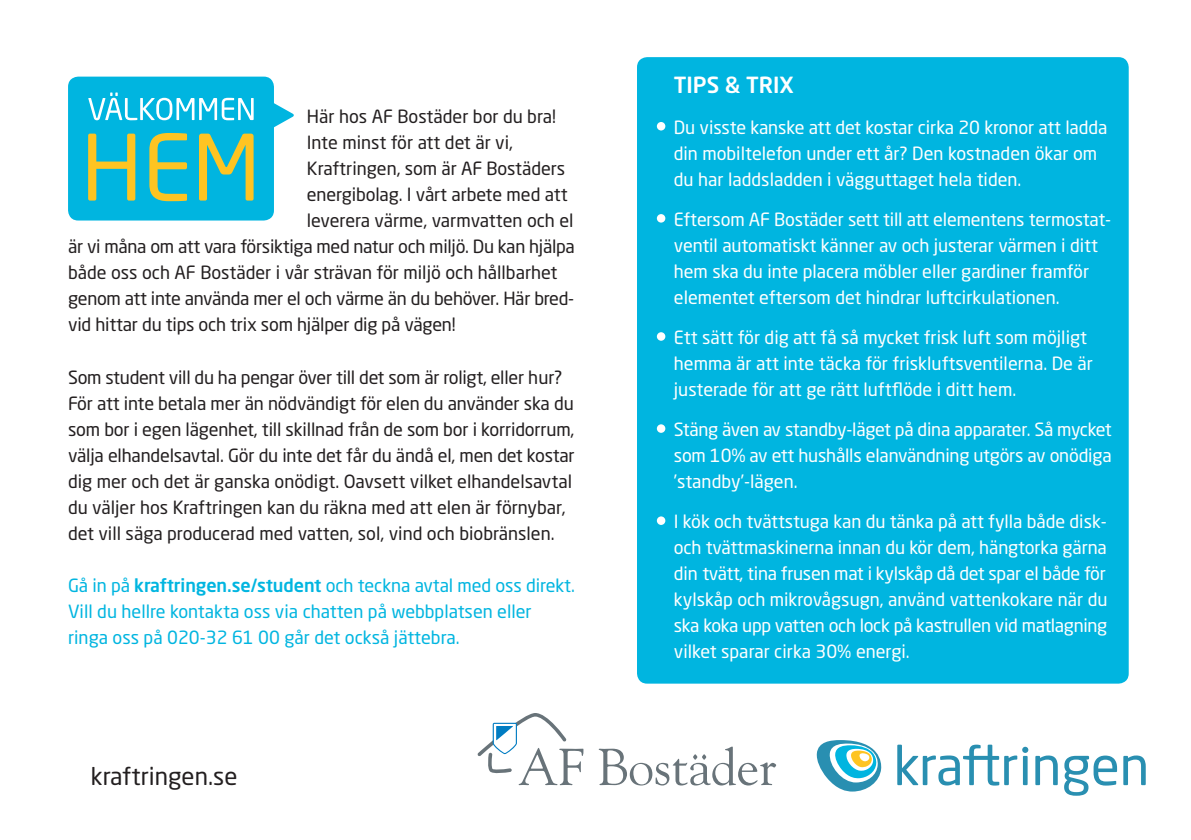
<style>
.page{position:relative;width:1191px;height:840px;background:#fff}
.page>*{position:absolute;margin:0;border:0;box-sizing:border-box;transform-origin:0 0}
.t1{font:24px "Neo Sans Std";color:#231f20}
.t2{font:500 22px "Neo Sans Std";color:#fff}
.t3{font:18px/26px "Neo Sans Std";letter-spacing:-.005em;color:#fff}
.t4{font:18px/26px "Neo Sans Std";letter-spacing:-.01em;color:#231f20}
.t5{font:18px/26px "Neo Sans Std";color:#00b5e0}
.s1{font-weight:500}
</style>
<div class="page">
<svg style="left:1064px;top:755px;width:53px;height:40px"></svg>
<svg style="left:1035px;top:755px;width:22px;height:29px"></svg>
<svg style="left:1123px;top:755px;width:22px;height:29px"></svg>
<svg style="left:816px;top:740px;width:65px;height:51px"></svg>
<svg style="left:897px;top:744px;width:131px;height:41px"></svg>
<svg style="left:477px;top:713px;width:106px;height:71px"></svg>
<svg style="left:599px;top:746px;width:177px;height:39px"></svg>
<div style="left:637px;top:57px;width:491px;height:626px;background:#00b5e0;border-radius:10px"></div>
<div style="left:657px;top:122px;width:8px;height:8px;background:#fff;border-radius:50%"></div>
<div style="left:657px;top:214px;width:8px;height:8px;background:#fff;border-radius:50%"></div>
<div style="left:657px;top:332px;width:8px;height:8px;background:#fff;border-radius:50%"></div>
<div style="left:657px;top:424px;width:8px;height:8px;background:#fff;border-radius:50%"></div>
<div style="left:657px;top:516px;width:8px;height:8px;background:#fff;border-radius:50%"></div>
<div style="left:68px;top:77px;width:206px;height:143px;background:#00b5e0;border-radius:10px"></div>
<svg style="left:274px;top:103px;width:20px;height:25px"></svg>
<svg style="left:88px;top:133px;width:165px;height:68px"></svg>
<svg style="left:88px;top:92px;width:166px;height:28px"></svg>
<p class="t4" style="left:307px;top:103px;width:251px">Här hos AF Bostäder bor du bra!</p>
<p class="t4" style="left:307px;top:129px;width:208px">Inte minst för att det är vi,</p>
<p class="t4" style="left:307px;top:155px;width:260px">Kraftringen, som är AF Bostäders</p>
<p class="t4" style="left:307px;top:181px;width:262px">energibolag. I vårt arbete med att</p>
<p class="t4" style="left:307px;top:207px;width:268px">leverera värme, varmvatten och el</p>
<p class="t4" style="left:68px;top:233px;width:508px">är vi måna om att vara försiktiga med natur och miljö. Du kan hjälpa</p>
<p class="t4" style="left:68px;top:259px;width:491px">både oss och AF Bostäder i vår strävan för miljö och hållbarhet</p>
<p class="t4" style="left:68px;top:285px;width:508px">genom att inte använda mer el och värme än du behöver. Här bred-</p>
<p class="t4" style="left:68px;top:311px;width:389px">vid hittar du tips och trix som hjälper dig på vägen!</p>
<p class="t4" style="left:68px;top:363px;width:508px">Som student vill du ha pengar över till det som är roligt, eller hur?<br>För att inte betala mer än nödvändigt för elen du använder ska du som bor i egen lägenhet, till skillnad från de som bor i korridorrum, välja elhandelsavtal. Gör du inte det får du ändå el, men det kostar dig mer och det är ganska onödigt. Oavsett vilket elhandelsavtal du väljer hos Kraftringen kan du räkna med att elen är förnybar, det vill säga producerad med vatten, sol, vind och biobränslen.</p>
<p class="t5" style="left:68px;top:571px;width:508px">Gå in på <span class="s1">kraftringen.se/student</span> och teckna avtal med oss direkt.<br>Vill du hellre kontakta oss via chatten på webbplatsen eller ringa oss på 020-32 61 00 går det också jättebra.</p>
<h1 class="t1" style="left:91px;top:761px;width:148px">kraftringen.se</h1>
<p class="t2" style="left:674px;top:71px;width:121px">TIPS &amp; TRIX</p>
<p class="t3" style="left:674px;top:113px;width:435px">Du visste kanske att det kostar cirka 20 kronor att ladda din mobiltelefon under ett år? Den kostnaden ökar om du har laddsladden i vägguttaget hela tiden.</p>
<p class="t3" style="left:674px;top:205px;width:439px">Eftersom AF Bostäder sett till att elementens termostat&shy;ventil automatiskt känner av och justerar värmen i ditt hem ska du inte placera möbler eller gardiner framför elementet eftersom det hindrar luftcirkulationen.</p>
<p class="t3" style="left:674px;top:323px;width:420px">Ett sätt för dig att få så mycket frisk luft som möjligt hemma är att inte täcka för friskluftsventilerna. De är justerade för att ge rätt luftflöde i ditt hem.</p>
<p class="t3" style="left:674px;top:415px;width:439px;text-align:justify">Stäng även av standby-läget på dina apparater. Så mycket som 10% av ett hushålls elanvändning utgörs av onödiga ’standby’-lägen.</p>
<p class="t3" style="left:674px;top:507px;width:435px;text-align:justify">I kök och tvättstuga kan du tänka på att fylla både disk&shy;och tvättmaskinerna innan du kör dem, hängtorka gärna din tvätt, tina frusen mat i kylskåp då det spar el både för kylskåp och mikrovågsugn, använd vattenkokare när du ska koka upp vatten och lock på kastrullen vid matlagning vilket sparar cirka 30% energi.</p>
</div>
